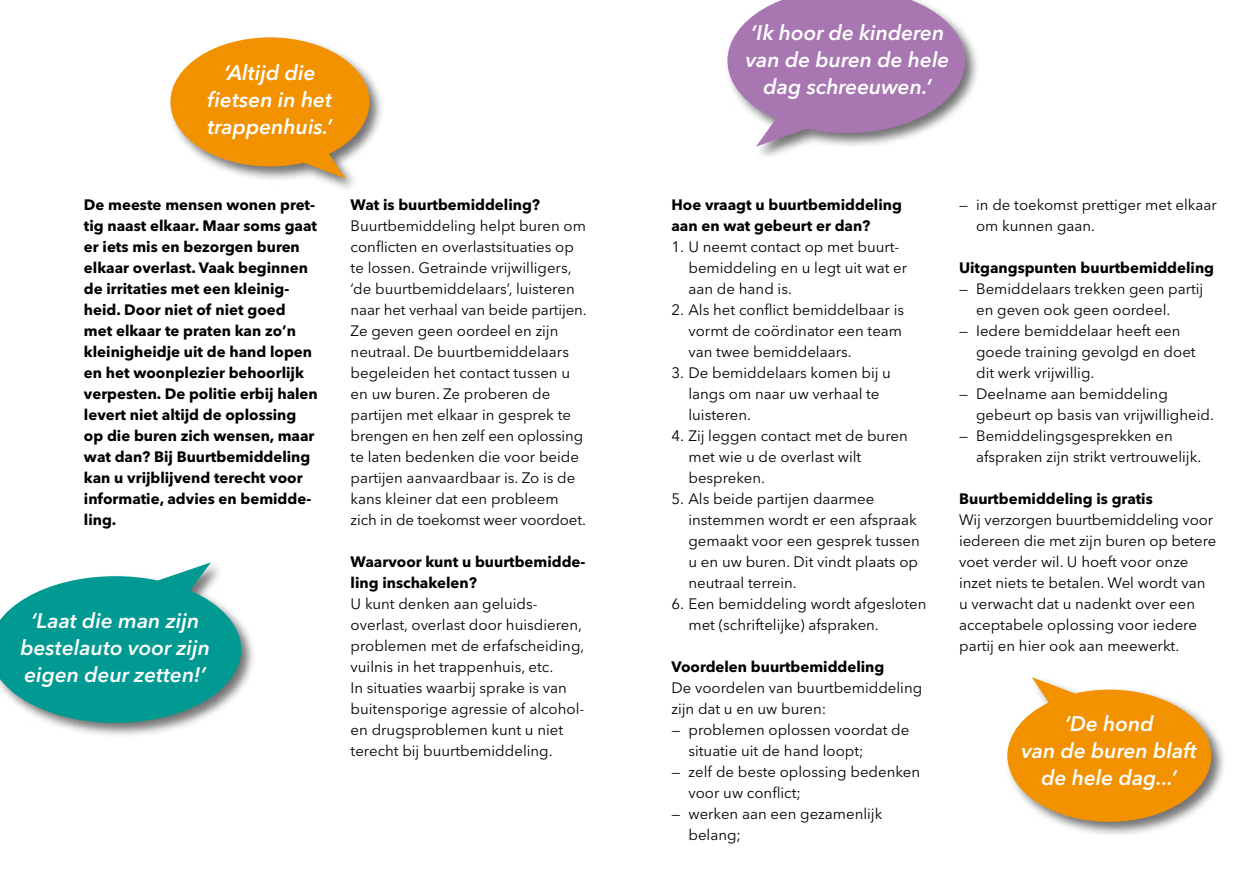
<style>
.page{position:relative;width:1259px;height:893px;background:#fff}
.page>*{position:absolute;margin:0;border:0;box-sizing:border-box;transform-origin:0 0}
.t1{font:italic 600 21px/27px "Avenir Next LT Pro";color:#fff;text-align:center}
.t2{font:15px/21px "Avenir Next LT Pro";color:#000}
.t3{font:700 15px/21px "Avenir Next LT Pro";color:#000}
</style>
<div class="page">
<div style="left:724px;top:0;width:256px;height:161px;background:#000;opacity:.55"></div>
<svg style="left:727px;top:0;width:238px;height:147px"></svg>
<div style="left:1004px;top:675px;width:222px;height:162px;background:#000;opacity:.55"></div>
<svg style="left:1007px;top:677px;width:204px;height:145px"></svg>
<div style="left:167px;top:34px;width:217px;height:159px;background:#000;opacity:.55"></div>
<svg style="left:170px;top:37px;width:199px;height:142px"></svg>
<div style="left:0;top:560px;width:256px;height:178px;background:#000;opacity:.55"></div>
<svg style="left:0;top:562px;width:241px;height:161px"></svg>
<h1 class="t1" style="left:207px;top:59px;width:127px">‘Altijd die fietsen in het trappenhuis.’</h1>
<p class="t3" style="left:84px;top:194px;width:235px">De meeste mensen wonen pret&shy;tig naast elkaar. Maar soms gaat er iets mis en bezorgen buren elkaar overlast. Vaak beginnen de irritaties met een kleinig&shy;heid. Door niet of niet goed<br>met elkaar te praten kan zo’n kleinigheidje uit de hand lopen en het woonplezier behoorlijk verpesten. De politie erbij halen levert niet altijd de oplossing op die buren zich wensen, maar wat dan? Bij Buurtbemiddeling kan u vrijblijvend terecht voor informatie, advies en bemidde&shy;ling.</p>
<p class="t3" style="left:351px;top:194px;width:191px">Wat is buurtbemiddeling?</p>
<p class="t2" style="left:351px;top:215px;width:237px">Buurtbemiddeling helpt buren om conflicten en overlastsituaties op te lossen. Getrainde vrijwilligers, ‘de buurtbemiddelaars’, luisteren naar het verhaal van beide partijen.<br>Ze geven geen oordeel en zijn neutraal. De buurtbemiddelaars begeleiden het contact tussen u en uw buren. Ze proberen de partijen met elkaar in gesprek te brengen en hen zelf een oplossing te laten bedenken die voor beide partijen aanvaardbaar is. Zo is de kans kleiner dat een probleem zich in de toekomst weer voordoet.</p>
<p class="t3" style="left:351px;top:551px;width:236px">Waarvoor kunt u buurtbemidde&shy;ling inschakelen?</p>
<p class="t2" style="left:351px;top:593px;width:235px">U kunt denken aan geluids&shy;overlast, overlast door huisdieren, problemen met de erfafscheiding, vuilnis in het trappenhuis, etc.<br>In situaties waarbij sprake is van buitensporige agressie of alcohol&shy;en drugsproblemen kunt u niet terecht bij buurtbemiddeling.</p>
<h1 class="t1" style="left:20px;top:607px;width:191px">‘Laat die man zijn bestelauto voor zijn eigen deur zetten!’</h1>
<h1 class="t1" style="left:746px;top:19px;width:205px">‘Ik hoor de kinderen van de buren de hele dag schreeuwen.’</h1>
<p class="t3" style="left:671px;top:194px;width:232px">Hoe vraagt u buurtbemiddeling aan en wat gebeurt er dan?</p>
<p class="t2" style="left:688px;top:236px;width:220px;text-indent:-17px">1. U neemt contact op met buurt&shy;bemiddeling en u legt uit wat er aan de hand is.</p>
<p class="t2" style="left:688px;top:299px;width:217px;text-indent:-17px">2. Als het conflict bemiddelbaar is vormt de coördinator een team van twee bemiddelaars.</p>
<p class="t2" style="left:688px;top:362px;width:204px;text-indent:-17px">3. De bemiddelaars komen bij u langs om naar uw verhaal te luisteren.</p>
<p class="t2" style="left:688px;top:425px;width:221px;text-indent:-17px">4. Zij leggen contact met de buren met wie u de overlast wilt bespreken.</p>
<p class="t2" style="left:688px;top:488px;width:233px;text-indent:-17px">5. Als beide partijen daarmee instemmen wordt er een afspraak gemaakt voor een gesprek tussen u en uw buren. Dit vindt plaats op neutraal terrein.</p>
<p class="t2" style="left:688px;top:593px;width:239px;text-indent:-17px">6. Een bemiddeling wordt afgesloten met (schriftelijke) afspraken.</p>
<p class="t3" style="left:671px;top:656px;width:214px">Voordelen buurtbemiddeling</p>
<p class="t2" style="left:671px;top:677px;width:252px">De voordelen van buurtbemiddeling zijn dat u en uw buren:</p>
<p class="t2" style="left:688px;top:719px;width:222px;text-indent:-17px">— problemen oplossen voordat de situatie uit de hand loopt;</p>
<p class="t2" style="left:688px;top:761px;width:233px;text-indent:-17px">— zelf de beste oplossing bedenken voor uw conflict;</p>
<p class="t2" style="left:688px;top:803px;width:195px;text-indent:-17px">— werken aan een gezamenlijk belang;</p>
<p class="t2" style="left:976px;top:194px;width:242px;text-indent:-17px">— in de toekomst prettiger met elkaar om kunnen gaan.</p>
<p class="t3" style="left:959px;top:257px;width:256px">Uitgangspunten buurtbemiddeling</p>
<p class="t2" style="left:976px;top:278px;width:229px;text-indent:-17px">— Bemiddelaars trekken geen partij en geven ook geen oordeel.</p>
<p class="t2" style="left:976px;top:320px;width:221px;text-indent:-17px">— Iedere bemiddelaar heeft een goede training gevolgd en doet dit werk vrijwillig.</p>
<p class="t2" style="left:976px;top:383px;width:239px;text-indent:-17px">— Deelname aan bemiddeling gebeurt op basis van vrijwilligheid.</p>
<p class="t2" style="left:976px;top:425px;width:227px;text-indent:-17px">— Bemiddelingsgesprekken en afspraken zijn strikt vertrouwelijk.</p>
<p class="t3" style="left:959px;top:488px;width:195px">Buurtbemiddeling is gratis</p>
<p class="t2" style="left:959px;top:509px;width:259px">Wij verzorgen buurtbemiddeling voor iedereen die met zijn buren op betere voet verder wil. U hoeft voor onze inzet niets te betalen. Wel wordt van u verwacht dat u nadenkt over een acceptabele oplossing voor iedere partij en hier ook aan meewerkt.</p>
<h1 class="t1" style="left:1021px;top:710px;width:177px">‘De hond<br>van de buren blaft de hele dag...’</h1>
</div>
